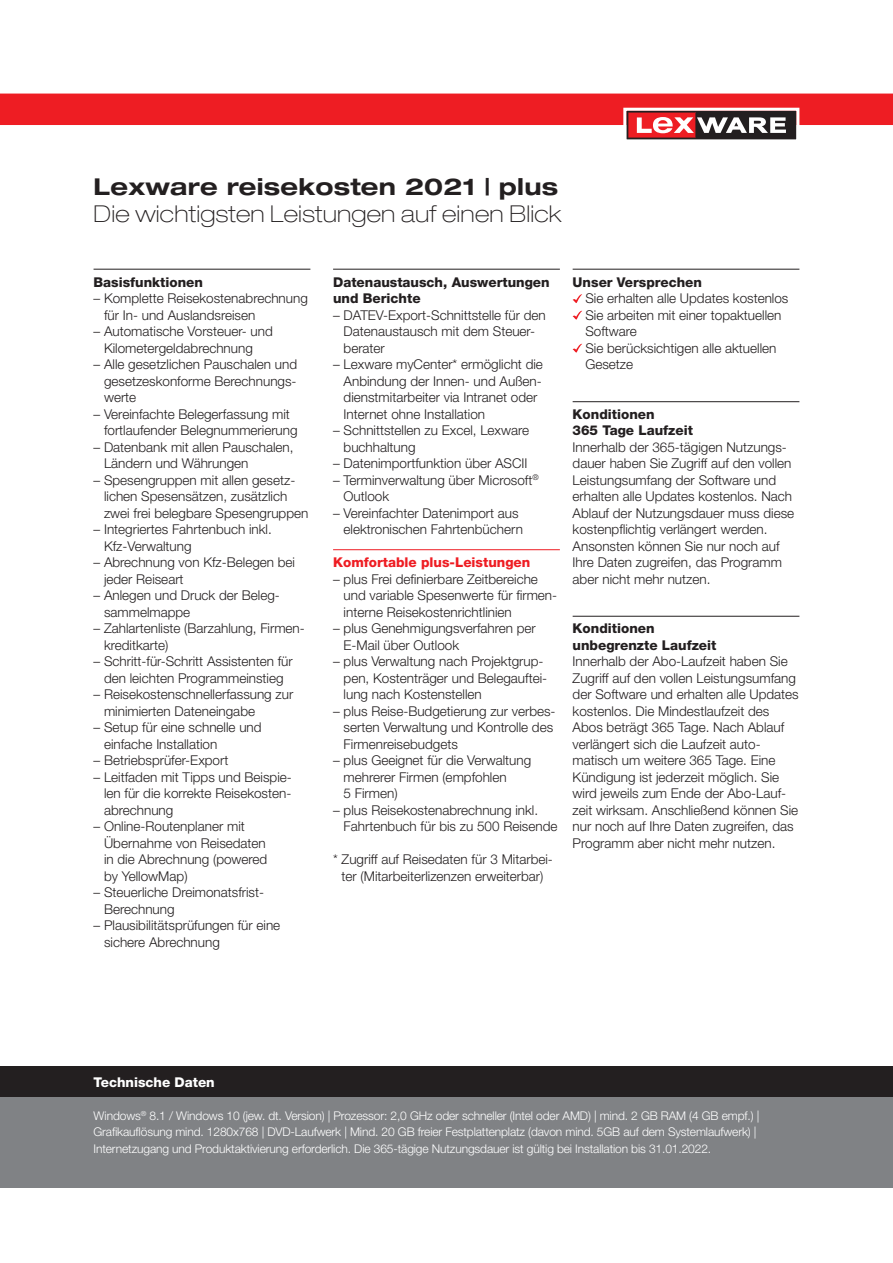
<style>
.page{position:relative;width:893px;height:1263px;background:#fff}
.page>*{position:absolute;margin:0;border:0;box-sizing:border-box;transform-origin:0 0}
.t1{font:100 expanded 23.25px "Helvetica Neue LT Std";letter-spacing:.01em;color:#231f20}
.t2{font:700 expanded 23.25px "Helvetica Neue LT Std";letter-spacing:.01em;color:#231f20}
.t3{font:300 13.5px/16.5px "Helvetica Neue LT Std";color:#231f20}
.t4{font:800 13.5px/16.5px "Helvetica Neue LT Std";color:#231f20}
.t5{font:800 13.5px "Helvetica Neue LT Std";color:#ee1d23}
.t6{font:800 13.5px "Helvetica Neue LT Std";color:#fff}
.t7{font:300 12px/16.5px "Helvetica Neue LT Std";letter-spacing:-.01em;color:#fff}
</style>
<div class="page">
<div style="left:0;top:1067px;width:893px;height:120px;background:#808285"></div>
<div style="left:0;top:1067px;width:893px;height:30px;background:#231f20"></div>
<hr style="left:94px;top:269px;width:216px;height:1px;background:#231f20">
<hr style="left:333px;top:269px;width:227px;height:1px;background:#231f20">
<hr style="left:333px;top:549px;width:227px;height:1px;background:#ee1d23">
<hr style="left:573px;top:269px;width:226px;height:1px;background:#231f20">
<hr style="left:573px;top:401px;width:226px;height:1px;background:#231f20">
<hr style="left:573px;top:616px;width:226px;height:1px;background:#231f20">
<svg style="left:573px;top:294px;width:9px;height:9px"></svg>
<svg style="left:573px;top:310px;width:9px;height:10px"></svg>
<svg style="left:573px;top:343px;width:9px;height:10px"></svg>
<svg style="left:0;top:94px;width:893px;height:46px"></svg>
<h1 class="t2" style="left:94px;top:172px;width:466px">Lexware reisekosten 2021 | plus</h1>
<h1 class="t1" style="left:94px;top:200px;width:470px">Die wichtigsten Leistungen auf einen Blick</h1>
<p class="t4" style="left:94px;top:273px;width:111px">Basisfunktionen</p>
<p class="t3" style="left:104px;top:290px;width:205px;text-indent:-11px">– Komplette Reisekostenabrechnung für In- und Auslandsreisen</p>
<p class="t3" style="left:104px;top:323px;width:170px;text-indent:-11px">– Automatische Vorsteuer- und<br>Kilometergeldabrechnung</p>
<p class="t3" style="left:104px;top:356px;width:195px;text-align:justify;text-indent:-11px">– Alle gesetzlichen Pauschalen und gesetzeskonforme Berechnungs&shy;werte</p>
<p class="t3" style="left:104px;top:405px;width:195px;text-indent:-11px">– Vereinfachte Belegerfassung mit fortlaufender Belegnummerierung</p>
<p class="t3" style="left:104px;top:438px;width:191px;text-indent:-11px">– Datenbank mit allen Pauschalen,<br>Ländern und Währungen</p>
<p class="t3" style="left:104px;top:471px;width:206px;text-indent:-11px">– Spesengruppen mit allen gesetz&shy;lichen Spesensätzen, zusätzlich zwei frei belegbare Spesengruppen</p>
<p class="t3" style="left:104px;top:521px;width:169px;text-indent:-11px">– Integriertes Fahrtenbuch inkl.<br>Kfz-Verwaltung</p>
<p class="t3" style="left:104px;top:554px;width:193px;text-indent:-11px">– Abrechnung von Kfz-Belegen bei jeder Reiseart</p>
<p class="t3" style="left:104px;top:587px;width:176px;text-indent:-11px">– Anlegen und Druck der Beleg&shy;sammelmappe</p>
<p class="t3" style="left:104px;top:620px;width:202px;text-indent:-11px">– Zahlartenliste (Barzahlung, Firmen&shy;kreditkarte)</p>
<p class="t3" style="left:94px;top:653px;width:201px;text-align:center">– Schritt-für-Schritt Assistenten für den leichten Programmeinstieg</p>
<p class="t3" style="left:104px;top:686px;width:191px;text-indent:-11px">– Reisekostenschnellerfassung zur minimierten Dateneingabe</p>
<p class="t3" style="left:104px;top:719px;width:159px;text-indent:-11px">– Setup für eine schnelle und einfache Installation</p>
<p class="t3" style="left:94px;top:752px;width:136px">– Betriebsprüfer-Export</p>
<p class="t3" style="left:104px;top:768px;width:189px;text-indent:-11px">– Leitfaden mit Tipps und Beispie&shy;len für die korrekte Reisekosten&shy;abrechnung</p>
<p class="t3" style="left:104px;top:818px;width:165px;text-indent:-11px">– Online-Routenplaner mit<br>Übernahme von Reisedaten in die Abrechnung (powered by YellowMap)</p>
<p class="t3" style="left:104px;top:884px;width:162px;text-indent:-11px">– Steuerliche Dreimonatsfrist-<br>Berechnung</p>
<p class="t3" style="left:104px;top:917px;width:178px;text-indent:-11px">– Plausibilitätsprüfungen für eine sichere Abrechnung</p>
<p class="t4" style="left:333px;top:273px;width:218px">Datenaustausch, Auswertungen und Berichte</p>
<p class="t3" style="left:344px;top:306px;width:204px;text-indent:-11px">– DATEV-Export-Schnittstelle für den<br>Datenaustausch mit dem Steuer&shy;berater</p>
<p class="t3" style="left:344px;top:356px;width:201px;text-indent:-11px">– Lexware myCenter* ermöglicht die Anbindung der Innen- und Außen&shy;dienstmitarbeiter via Intranet oder Internet ohne Installation</p>
<p class="t3" style="left:344px;top:422px;width:187px;text-indent:-11px">– Schnittstellen zu Excel, Lexware buchhaltung</p>
<p class="t3" style="left:333px;top:455px;width:196px">– Datenimportfunktion über ASCII</p>
<p class="t3" style="left:344px;top:471px;width:197px;text-indent:-11px">– Terminverwaltung über Microsoft<sup>®<br></sup>Outlook</p>
<p class="t3" style="left:344px;top:504px;width:181px;text-indent:-11px">– Vereinfachter Datenimport aus elektronischen Fahrtenbüchern</p>
<p class="t5" style="left:333px;top:554px;width:199px">Komfortable plus-Leistungen</p>
<p class="t3" style="left:344px;top:570px;width:215px;text-indent:-11px">– plus Frei definierbare Zeitbereiche und variable Spesenwerte für firmen&shy;interne Reisekostenrichtlinien</p>
<p class="t3" style="left:344px;top:620px;width:194px;text-indent:-11px">– plus Genehmigungsverfahren per<br>E-Mail über Outlook</p>
<p class="t3" style="left:344px;top:653px;width:205px;text-indent:-11px">– plus Verwaltung nach Projektgrup&shy;pen, Kostenträger und Belegauftei&shy;lung nach Kostenstellen</p>
<p class="t3" style="left:344px;top:702px;width:214px;text-indent:-11px">– plus Reise-Budgetierung zur verbes&shy;serten Verwaltung und Kontrolle des<br>Firmenreisebudgets</p>
<p class="t3" style="left:344px;top:752px;width:189px;text-indent:-11px">– plus Geeignet für die Verwaltung mehrerer Firmen (empfohlen<br>5 Firmen)</p>
<p class="t3" style="left:344px;top:801px;width:215px;text-indent:-11px">– plus Reisekostenabrechnung inkl.<br>Fahrtenbuch für bis zu 500 Reisende</p>
<p class="t3" style="left:333px;top:851px;width:221px;text-align:center">* Zugriff auf Reisedaten für 3 Mitarbei&shy;ter (Mitarbeiterlizenzen erweiterbar)</p>
<p class="t4" style="left:573px;top:273px;width:131px">Unser Versprechen</p>
<p class="t3" style="left:585px;top:290px;width:205px">Sie erhalten alle Updates kostenlos<br>Sie arbeiten mit einer topaktuellen<br>Software<br>Sie berücksichtigen alle aktuellen<br>Gesetze</p>
<p class="t4" style="left:573px;top:405px;width:122px">Konditionen<br>365 Tage Laufzeit</p>
<p class="t3" style="left:573px;top:438px;width:223px">Innerhalb der 365-tägigen Nutzungs&shy;dauer haben Sie Zugriff auf den vollen Leistungsumfang der Software und erhalten alle Updates kostenlos. Nach Ablauf der Nutzungsdauer muss diese kostenpflichtig verlängert werden.<br>Ansonsten können Sie nur noch auf Ihre Daten zugreifen, das Programm aber nicht mehr nutzen.</p>
<p class="t4" style="left:573px;top:620px;width:145px">Konditionen unbegrenzte Laufzeit</p>
<p class="t3" style="left:573px;top:653px;width:228px">Innerhalb der Abo-Laufzeit haben Sie Zugriff auf den vollen Leistungsumfang der Software und erhalten alle Updates kostenlos. Die Mindestlaufzeit des Abos beträgt 365 Tage. Nach Ablauf verlängert sich die Laufzeit auto&shy;matisch um weitere 365 Tage. Eine Kündigung ist jederzeit möglich. Sie wird jeweils zum Ende der Abo-Lauf&shy;zeit wirksam. Anschließend können Sie nur noch auf Ihre Daten zugreifen, das Programm aber nicht mehr nutzen.</p>
<p class="t6" style="left:94px;top:1074px;width:123px">Technische Daten</p>
<p class="t7" style="left:94px;top:1107px;width:667px">Windows<sup>®</sup> 8.1 / Windows 10 (jew. dt. Version) | Prozessor: 2,0 GHz oder schneller (Intel oder AMD) | mind. 2 GB RAM (4 GB empf.) |<br>Grafikauflösung mind. 1280x768 | DVD-Laufwerk | Mind. 20 GB freier Festplattenplatz (davon mind. 5GB auf dem Systemlaufwerk) |<br>Internetzugang und Produktaktivierung erforderlich. Die 365-tägige Nutzungsdauer ist gültig bei Installation bis 31.01.2022.</p>
</div>
